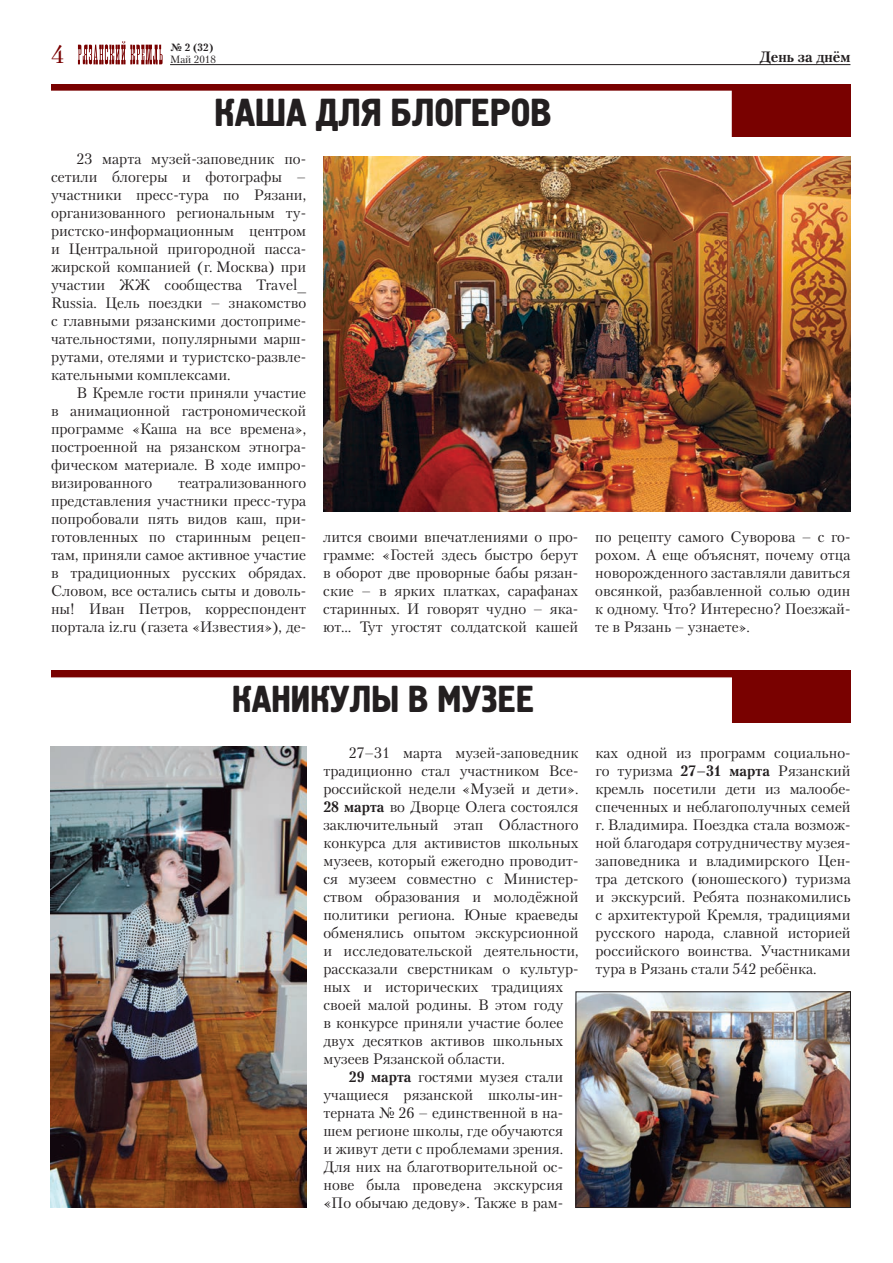
<style>
.page{position:relative;width:893px;height:1263px;background:#fff}
.page>*{position:absolute;margin:0;border:0;box-sizing:border-box;transform-origin:0 0}
.t1{font:39px "Hermes C";color:#231f20}
.t2{font:37.5px "Hermes C";color:#231f20}
.t3{font:25.5px "Petersburg C";color:#790100}
.t4{font:15px/18px "Petersburg C";color:#231f20;text-align:justify}
.t5{font:700 15px "Petersburg C";color:#231f20}
.t6{font:10.5px "Petersburg C";color:#231f20}
.t7{font:700 10.5px "Petersburg C";color:#231f20}
.s1{font-weight:700}
</style>
<div class="page">
<svg style="left:78px;top:41px;width:85px;height:23px"></svg>
<hr style="left:170px;top:64px;width:680px;height:1px;background:#231f20">
<div style="left:51px;top:84px;width:799px;height:53px;background:#790100"></div>
<div style="left:51px;top:91px;width:681px;height:55px;background:#fff"></div>
<div style="left:52px;top:670px;width:799px;height:53px;background:#790100"></div>
<div style="left:51px;top:677px;width:681px;height:55px;background:#fff;border:2px solid #fff"></div>
<img style="left:51px;top:746px;width:255px;height:461px">
<img style="left:323px;top:156px;width:527px;height:356px">
<img style="left:576px;top:991px;width:274px;height:215px">
<div style="left:576px;top:992px;width:275px;height:216px;border:1px solid #231f20"></div>
<h3 class="t3" style="left:51px;top:39px;width:15px">4</h3>
<p class="t7" style="left:170px;top:40px;width:45px">№ 2 (32)</p>
<p class="t6" style="left:170px;top:53px;width:47px">Май 2018</p>
<h1 class="t1" style="left:214px;top:91px;width:339px">КАША ДЛЯ БЛОГЕРОВ</h1>
<p class="t5" style="left:759px;top:48px;width:93px">День за днём</p>
<p class="t4" style="left:51px;top:149px;width:257px;text-indent:26px">23 марта музей-заповедник по&shy;сетили блогеры и фотографы – участники пресс-тура по Рязани, организованного региональным ту&shy;ристско-информационным центром и Центральной пригородной пасса&shy;жирской компанией (г. Москва) при участии ЖЖ сообщества Travel_ Russia. Цель поездки – знакомство с главными рязанскими достоприме&shy;чательностями, популярными марш&shy;рутами, отелями и туристско-развле&shy;кательными комплексами.</p>
<p class="t4" style="left:51px;top:383px;width:257px;text-indent:26px">В Кремле гости приняли участие в анимационной гастрономической программе «Каша на все времена», построенной на рязанском этногра&shy;фическом материале. В ходе импро&shy;визированного</p>
<p class="t4" style="left:51px;top:473px;width:257px;text-indent:127px">театрализованного представления участники пресс-тура попробовали пять видов каш, при&shy;готовленных по старинным рецеп&shy;там, приняли самое активное участие в традиционных русских обрядах.<br>Словом, все остались сыты и доволь&shy;ны! Иван Петров, корреспондент портала iz.ru (газета «Известия»), де-</p>
<p class="t4" style="left:323px;top:527px;width:257px">лится своими впечатлениями о про&shy;грамме: «Гостей здесь быстро берут в оборот две проворные бабы рязан&shy;ские – в ярких платках, сарафанах старинных. И говорят чудно – яка&shy;ют… Тут угостят солдатской кашей</p>
<p class="t4" style="left:595px;top:527px;width:257px">по рецепту самого Суворова – с го&shy;рохом. А еще объяснят, почему отца новорожденного заставляли давиться овсянкой, разбавленной солью один к одному. Что? Интересно? Поезжай&shy;те в Рязань – узнаете».</p>
<h2 class="t2" style="left:232px;top:678px;width:304px">КАНИКУЛЫ В МУЗЕЕ</h2>
<p class="t4" style="left:323px;top:743px;width:257px;text-align:left;text-indent:26px">27–31 марта музей-заповедник традиционно стал участником Все&shy;российской недели «Музей и дети».<br><span class="s1">28 марта</span> во Дворце Олега состоялся заключительный этап Областного конкурса для активистов школьных музеев, который ежегодно проводит&shy;ся музеем совместно с Министер&shy;ством образования и молодёжной политики региона. Юные краеведы обменялись опытом экскурсионной и исследовательской деятельности, рассказали сверстникам о культур&shy;ных и исторических традициях своей малой родины. В этом году<br>в конкурсе приняли участие более двух десятков активов школьных музеев Рязанской области.</p>
<p class="t4" style="left:323px;top:1067px;width:241px;text-indent:26px"><span class="s1">29 марта</span> гостями музея стали учащиеся рязанской школы-ин&shy;терната № 26 – единственной в на&shy;шем регионе школы, где обучаются и живут дети с проблемами зрения.<br>Для них на благотворительной ос&shy;нове была проведена экскурсия «По обычаю дедову». Также в рам-</p>
<p class="t4" style="left:595px;top:743px;width:257px">ках одной из программ социально&shy;го туризма <span class="s1">27–31 марта</span> Рязанский кремль посетили дети из малообе&shy;спеченных и неблагополучных семей г. Владимира. Поездка стала возмож&shy;ной благодаря сотрудничеству музея&shy;заповедника и владимирского Цен&shy;тра детского (юношеского) туризма и экскурсий. Ребята познакомились с архитектурой Кремля, традициями русского народа, славной историей российского воинства. Участниками тура в Рязань стали 542 ребёнка.</p>
</div>
